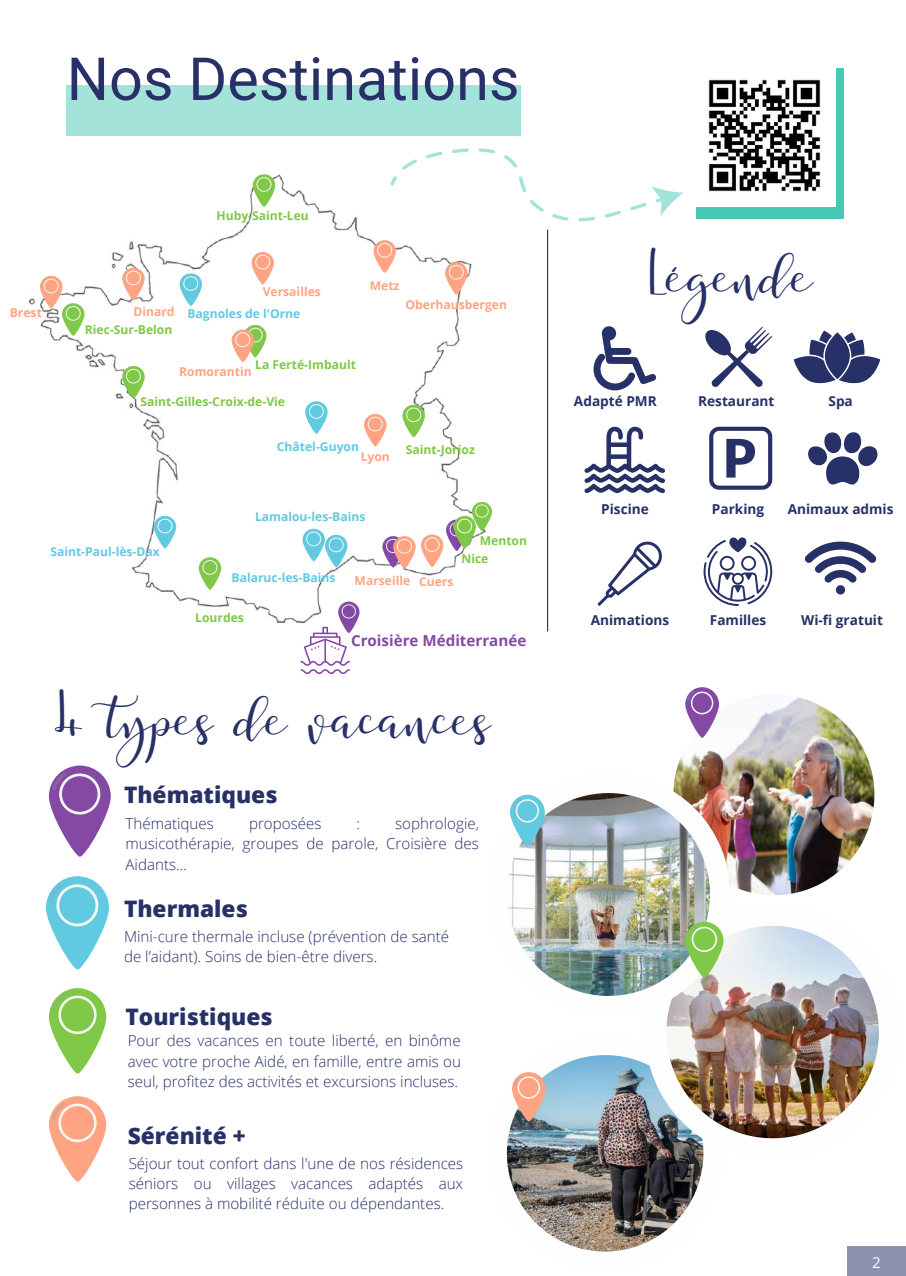
<style>
.page{position:relative;width:906px;height:1276px;background:#fff}
.page>*{position:absolute;margin:0;border:0;box-sizing:border-box;transform-origin:0 0}
.t1{font:59.4px "Roboto";color:#273167}
.t2{font:48.45px "Just Write Solid";color:#273167}
.t3{font:800 22.8px "Open Sans";color:#273167}
.t4{font:300 15.15px/20.4px "Open Sans";color:#273167;text-align:justify}
.t5{font:700 15.15px "Open Sans";color:#8449a4}
.t6{font:15.15px "Open Sans";color:#fefefe}
.t7{font:700 13.65px "Open Sans";color:#273167}
.t8{font:700 12.15px "Open Sans";color:#80c847}
.t9{font:700 12.15px "Open Sans";color:#61cae1}
.t10{font:700 12.15px "Open Sans";color:#ffa482}
</style>
<div class="page">
<img style="left:29px;top:174px;width:464px;height:453px">
<svg style="left:446px;top:519px;width:21px;height:32px"></svg>
<div style="left:66px;top:85px;width:455px;height:51px;background:#a4e3d9"></div>
<svg style="left:122px;top:366px;width:23px;height:33px"></svg>
<svg style="left:123px;top:368px;width:18px;height:15px"></svg>
<svg style="left:46px;top:876px;width:63px;height:93px;fill:#61cae1"></svg>
<svg style="left:49px;top:883px;width:49px;height:43px;background:#7dd1e4"></svg>
<svg style="left:179px;top:273px;width:23px;height:33px"></svg>
<svg style="left:181px;top:276px;width:17px;height:15px"></svg>
<svg style="left:453px;top:516px;width:23px;height:32px"></svg>
<svg style="left:402px;top:405px;width:23px;height:32px"></svg>
<svg style="left:403px;top:407px;width:18px;height:15px"></svg>
<svg style="left:472px;top:502px;width:20px;height:29px"></svg>
<svg style="left:447px;top:504px;width:41px;height:32px"></svg>
<svg style="left:382px;top:536px;width:22px;height:32px"></svg>
<svg style="left:393px;top:536px;width:23px;height:33px"></svg>
<svg style="left:383px;top:538px;width:29px;height:16px"></svg>
<svg style="left:251px;top:252px;width:23px;height:33px"></svg>
<svg style="left:253px;top:254px;width:17px;height:15px"></svg>
<svg style="left:421px;top:534px;width:22px;height:33px"></svg>
<svg style="left:422px;top:537px;width:17px;height:15px"></svg>
<svg style="left:364px;top:414px;width:22px;height:32px"></svg>
<svg style="left:365px;top:416px;width:18px;height:15px"></svg>
<svg style="left:122px;top:268px;width:23px;height:32px"></svg>
<svg style="left:123px;top:270px;width:18px;height:15px"></svg>
<svg style="left:49px;top:765px;width:62px;height:92px;fill:#8449a4"></svg>
<svg style="left:52px;top:772px;width:48px;height:42px;background:#9969b3"></svg>
<svg style="left:49px;top:988px;width:57px;height:85px;fill:#80c847"></svg>
<svg style="left:52px;top:994px;width:45px;height:40px;background:#95d067"></svg>
<svg style="left:49px;top:1096px;width:57px;height:86px;fill:#ffa482"></svg>
<svg style="left:52px;top:1102px;width:45px;height:40px;background:#fcb397"></svg>
<hr style="left:547px;top:230px;width:1px;height:401px;background:#273167">
<svg style="left:808px;top:432px;width:69px;height:53px"></svg>
<svg style="left:593px;top:326px;width:63px;height:64px"></svg>
<svg style="left:584px;top:427px;width:81px;height:66px"></svg>
<svg style="left:705px;top:327px;width:67px;height:60px"></svg>
<svg style="left:793px;top:330px;width:87px;height:54px"></svg>
<svg style="left:824px;top:331px;width:26px;height:49px"></svg>
<div style="left:823px;top:330px;width:28px;height:51px;border:1px solid #fff;border-radius:50%"></div>
<svg style="left:709px;top:427px;width:63px;height:63px"></svg>
<svg style="left:598px;top:542px;width:64px;height:64px"></svg>
<svg style="left:703px;top:537px;width:69px;height:69px"></svg>
<svg style="left:805px;top:541px;width:71px;height:53px"></svg>
<svg style="left:154px;top:516px;width:22px;height:32px"></svg>
<svg style="left:155px;top:518px;width:17px;height:15px"></svg>
<svg style="left:302px;top:529px;width:23px;height:32px"></svg>
<svg style="left:62px;top:303px;width:22px;height:33px"></svg>
<svg style="left:63px;top:306px;width:18px;height:15px"></svg>
<svg style="left:253px;top:174px;width:22px;height:33px"></svg>
<svg style="left:254px;top:177px;width:17px;height:15px"></svg>
<svg style="left:244px;top:325px;width:22px;height:32px"></svg>
<svg style="left:300px;top:627px;width:50px;height:47px"></svg>
<svg style="left:40px;top:276px;width:22px;height:32px"></svg>
<svg style="left:41px;top:278px;width:18px;height:15px"></svg>
<svg style="left:373px;top:240px;width:23px;height:33px"></svg>
<svg style="left:375px;top:243px;width:17px;height:15px"></svg>
<svg style="left:445px;top:262px;width:22px;height:33px"></svg>
<svg style="left:446px;top:264px;width:18px;height:16px"></svg>
<svg style="left:338px;top:601px;width:21px;height:32px"></svg>
<svg style="left:339px;top:604px;width:17px;height:14px"></svg>
<div style="left:696px;top:68px;width:148px;height:151px;background:#47c8b4"></div>
<svg style="left:390px;top:148px;width:293px;height:73px"></svg>
<img style="left:676px;top:696px;width:198px;height:199px">
<img style="left:507px;top:1055px;width:196px;height:196px">
<img style="left:645px;top:1055px;width:135px;height:104px">
<img style="left:666px;top:926px;width:213px;height:212px">
<img style="left:666px;top:773px;width:64px;height:243px">
<img style="left:508px;top:793px;width:202px;height:203px">
<svg style="left:685px;top:687px;width:34px;height:51px"></svg>
<svg style="left:687px;top:691px;width:26px;height:23px"></svg>
<svg style="left:510px;top:795px;width:35px;height:51px"></svg>
<svg style="left:512px;top:798px;width:27px;height:24px"></svg>
<svg style="left:512px;top:1072px;width:33px;height:49px"></svg>
<svg style="left:514px;top:1076px;width:26px;height:22px"></svg>
<svg style="left:685px;top:922px;width:38px;height:56px"></svg>
<svg style="left:687px;top:926px;width:30px;height:26px"></svg>
<svg style="left:325px;top:535px;width:22px;height:32px"></svg>
<svg style="left:304px;top:531px;width:40px;height:21px"></svg>
<img style="left:696px;top:68px;width:139px;height:139px">
<svg style="left:305px;top:401px;width:23px;height:33px"></svg>
<svg style="left:306px;top:404px;width:18px;height:15px"></svg>
<div style="left:847px;top:1246px;width:58px;height:30px;background:#8d92af"></div>
<svg style="left:199px;top:557px;width:22px;height:33px"></svg>
<svg style="left:200px;top:560px;width:17px;height:15px"></svg>
<svg style="left:231px;top:329px;width:23px;height:33px"></svg>
<svg style="left:233px;top:327px;width:30px;height:20px"></svg>
<h1 class="t1" style="left:67px;top:45px;width:454px">Nos Destinations</h1>
<p class="t8" style="left:216px;top:207px;width:94px">Huby-Saint-Leu</p>
<p class="t10" style="left:10px;top:304px;width:34px">Brest</p>
<p class="t10" style="left:133px;top:303px;width:43px">Dinard</p>
<p class="t8" style="left:85px;top:321px;width:89px">Riec-Sur-Belon</p>
<p class="t10" style="left:263px;top:283px;width:60px">Versailles</p>
<p class="t9" style="left:187px;top:305px;width:114px">Bagnoles de l'Orne</p>
<p class="t8" style="left:255px;top:356px;width:102px">La Ferté-Imbault</p>
<p class="t10" style="left:179px;top:363px;width:74px">Romorantin</p>
<p class="t8" style="left:140px;top:393px;width:146px">Saint-Gilles-Croix-de-Vie</p>
<p class="t10" style="left:370px;top:277px;width:31px">Metz</p>
<p class="t10" style="left:405px;top:296px;width:103px">Oberhausbergen</p>
<p class="t9" style="left:277px;top:438px;width:84px">Châtel-Guyon</p>
<p class="t10" style="left:361px;top:448px;width:31px">Lyon</p>
<p class="t8" style="left:406px;top:441px;width:70px">Saint-Jorioz</p>
<p class="t9" style="left:50px;top:543px;width:111px">Saint-Paul-lès-Dax</p>
<p class="t9" style="left:255px;top:508px;width:112px">Lamalou-les-Bains</p>
<p class="t9" style="left:232px;top:569px;width:106px">Balaruc-les-Bains</p>
<p class="t10" style="left:354px;top:572px;width:100px">Marseille Cuers</p>
<p class="t8" style="left:480px;top:532px;width:49px">Menton</p>
<p class="t8" style="left:461px;top:550px;width:28px">Nice</p>
<p class="t8" style="left:195px;top:608px;width:50px">Lourdes</p>
<p class="t5" style="left:351px;top:630px;width:177px">Croisière Méditerranée</p>
<h2 class="t2" style="left:55px;top:687px;width:437px">4 types de vacances</h2>
<h3 class="t3" style="left:124px;top:778px;width:155px">Thématiques</h3>
<p class="t4" style="left:125px;top:813px;width:90px">Thématiques</p>
<p class="t4" style="left:249px;top:813px;width:74px">proposées</p>
<p class="t4" style="left:356px;top:813px;width:5px">:</p>
<p class="t4" style="left:125px;top:813px;width:355px;text-indent:269px">sophrologie, musicothérapie, groupes de parole, Croisière des Aidants…</p>
<h3 class="t3" style="left:124px;top:893px;width:125px">Thermales</h3>
<p class="t4" style="left:124px;top:925px;width:327px">Mini-cure thermale incluse (prévention de santé de l’aidant). Soins de bien-être divers.</p>
<h3 class="t3" style="left:125px;top:1000px;width:149px">Touristiques</h3>
<p class="t4" style="left:128px;top:1030px;width:335px">Pour des vacances en toute liberté, en binôme avec votre proche Aidé, en famille, entre amis ou seul, profitez des activités et excursions incluses.</p>
<h3 class="t3" style="left:128px;top:1119px;width:119px">Sérénité +</h3>
<p class="t4" style="left:129px;top:1152px;width:336px">Séjour tout confort dans l'une de nos résidences séniors ou villages vacances adaptés aux personnes à mobilité réduite ou dépendantes.</p>
<h2 class="t2" style="left:650px;top:244px;width:164px">Légende</h2>
<p class="t7" style="left:574px;top:391px;width:84px">Adapté PMR</p>
<p class="t7" style="left:698px;top:391px;width:78px">Restaurant</p>
<p class="t7" style="left:828px;top:391px;width:26px">Spa</p>
<p class="t7" style="left:601px;top:500px;width:49px">Piscine</p>
<p class="t7" style="left:712px;top:500px;width:54px">Parking</p>
<p class="t7" style="left:787px;top:500px;width:107px">Animaux admis</p>
<p class="t7" style="left:591px;top:611px;width:80px">Animations</p>
<p class="t7" style="left:710px;top:611px;width:58px">Familles</p>
<p class="t7" style="left:801px;top:610px;width:83px">Wi-fi gratuit</p>
<p class="t6" style="left:872px;top:1251px;width:10px">2</p>
</div>
